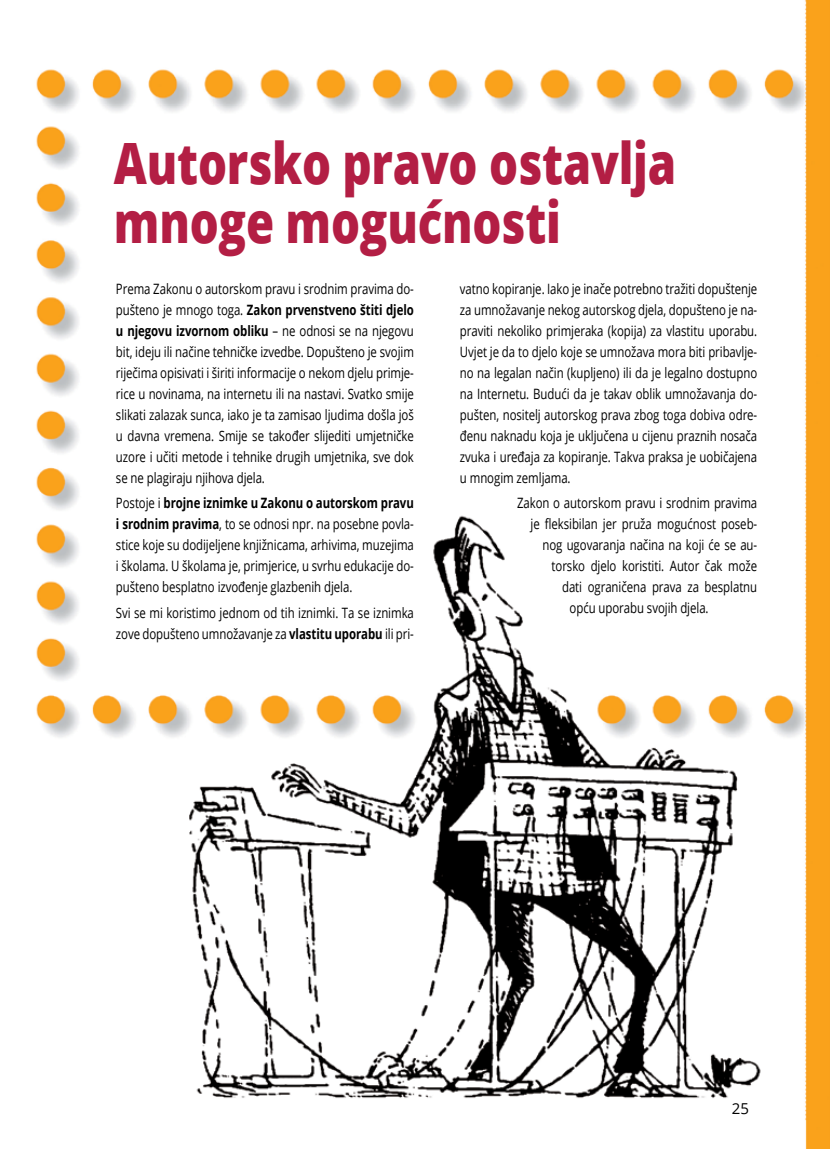
<style>
.page{position:relative;width:830px;height:1149px;background:#fff}
.page>*{position:absolute;margin:0;border:0;box-sizing:border-box;transform-origin:0 0}
.t1{font:800 57px/58.5px "Open Sans";letter-spacing:-.005em;color:#b31e44;scale:.8 1}
.t2{font:15px "Open Sans";color:#000}
.t3{font:14.25px/21px "Open Sans";letter-spacing:-.005em;color:#000;text-align:justify;scale:.8 1}
.s1{font-weight:700}
</style>
<div class="page">
<img style="left:36px;top:0;width:793px;height:1148px">
<h1 class="t1" style="left:114px;top:131px;width:704px">Autorsko pravo ostavlja mnoge mogućnosti</h1>
<p class="t3" style="left:116px;top:278px;width:374px">Prema Zakonu o autorskom pravu i srodnim pravima do&shy;pušteno je mnogo toga. <span class="s1">Zakon prvenstveno štiti djelo u njegovu izvornom obliku</span> – ne odnosi se na njegovu bit, ideju ili načine tehničke izvedbe. Dopušteno je svojim riječima opisivati i širiti informacije o nekom djelu primje&shy;rice u novinama, na internetu ili na nastavi. Svatko smije slikati zalazak sunca, iako je ta zamisao ljudima došla još u davna vremena. Smije se također slijediti umjetničke uzore i učiti metode i tehnike drugih umjetnika, sve dok se ne plagiraju njihova djela.</p>
<p class="t3" style="left:116px;top:492px;width:374px">Postoje i <span class="s1">brojne iznimke u Zakonu o autorskom pravu i srodnim pravima</span>, to se odnosi npr. na posebne povla&shy;stice koje su dodijeljene knjižnicama, arhivima, muzejima i školama. U školama je, primjerice, u svrhu edukacije do&shy;pušteno besplatno izvođenje glazbenih djela.</p>
<p class="t3" style="left:116px;top:601px;width:374px">Svi se mi koristimo jednom od tih iznimki. Ta se iznimka zove dopušteno umnožavanje za <span class="s1">vlastitu uporabu</span> ili pri-</p>
<p class="t3" style="left:459px;top:278px;width:373px">vatno kopiranje. Iako je inače potrebno tražiti dopuštenje za umnožavanje nekog autorskog djela, dopušteno je na&shy;praviti nekoliko primjeraka (kopija) za vlastitu uporabu.<br>Uvjet je da to djelo koje se umnožava mora biti pribavlje&shy;no na legalan način (kupljeno) ili da je legalno dostupno na Internetu. Budući da je takav oblik umnožavanja do&shy;pušten, nositelj autorskog prava zbog toga dobiva odre&shy;đenu naknadu koja je uključena u cijenu praznih nosača zvuka i uređaja za kopiranje. Takva praksa je uobičajena u mnogim zemljama.</p>
<p class="t3" style="left:516px;top:492px;width:301px">Zakon o autorskom pravu i srodnim pravima</p>
<p class="t3" style="left:530px;top:513px;width:285px">je fleksibilan jer pruža mogućnost poseb-</p>
<p class="t3" style="left:542px;top:534px;width:270px">nog ugovaranja načina na koji će se au-</p>
<p class="t3" style="left:551px;top:555px;width:258px">torsko djelo koristiti. Autor čak može</p>
<p class="t3" style="left:561px;top:576px;width:245px">dati ograničena prava za besplatnu</p>
<p class="t3" style="left:569px;top:597px;width:175px">opću uporabu svojih djela.</p>
<p class="t2" style="left:731px;top:1097px;width:19px">25</p>
</div>
